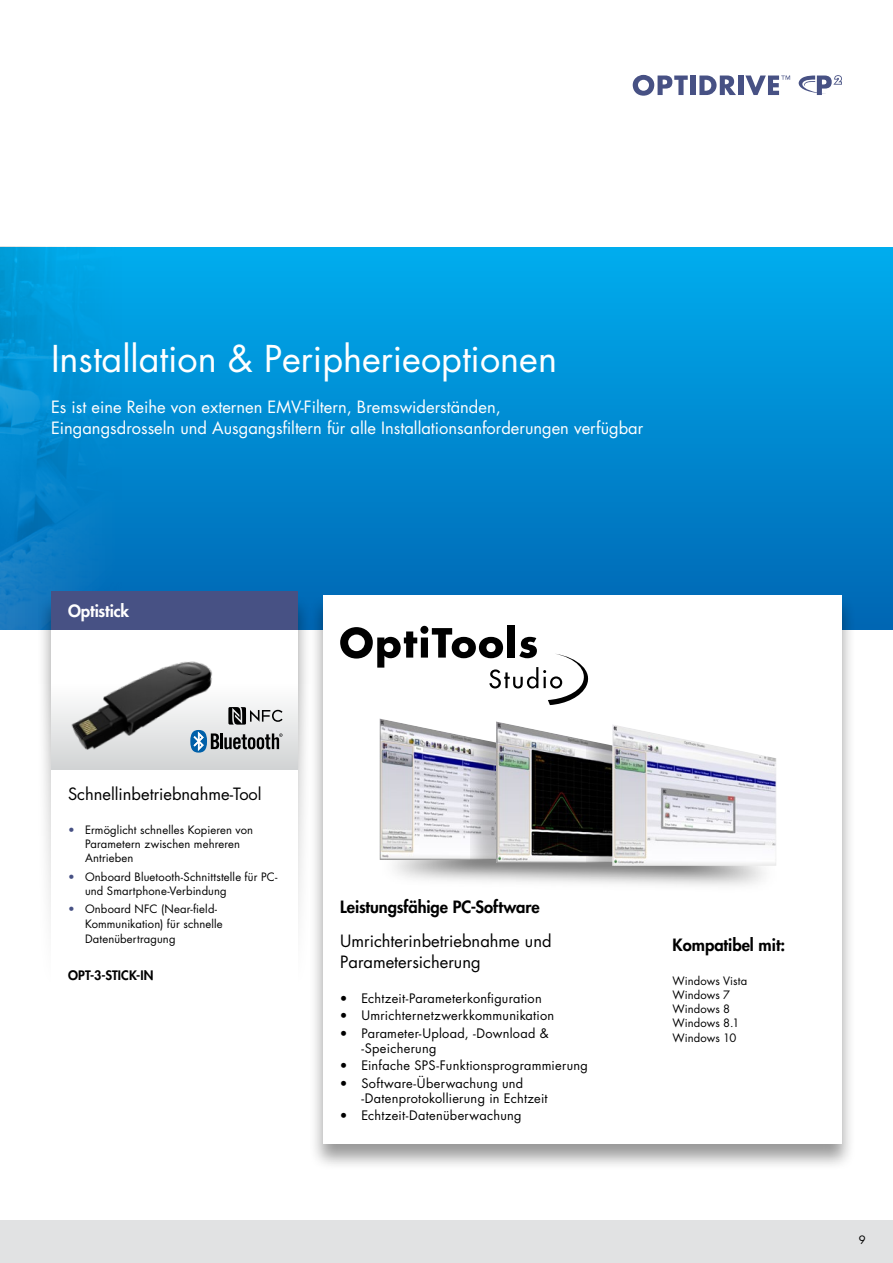
<style>
.page{position:relative;width:893px;height:1263px;background:#fff}
.page>*{position:absolute;margin:0;border:0;box-sizing:border-box;transform-origin:0 0}
.Intro_Text{font:36px "Futura Std";color:#fff}
.Intro_Text-2{font:16.5px/21.5px "Futura Std";color:#fff}
.Intro_Text-3{font:16.5px/21.5px "Futura Std";color:#000}
.Intro_Text-4{font:800 16.5px "Futura Std";color:#000}
.Block_Heading{font:800 16.5px "Futura Std";letter-spacing:-.005em;color:#fff}
.t1{font:12.75px/15.3px "Futura Std";letter-spacing:.025em;color:#000}
.t2{font:800 12.75px "Futura Std";letter-spacing:.01em;color:#000}
.BODY_Inverse{font:11.25px/14.2px "Futura Std";letter-spacing:.01em;color:#000}
.s1{color:#475184}
</style>
<div class="page">
<div style="left:0;top:247px;width:893px;height:382px;background:linear-gradient(to bottom,#00adee,#0066b3)"></div>
<img style="left:0;top:247px;width:122px;height:382px">
<div style="left:37px;top:594px;width:275px;height:462px;background:#000;opacity:.4"></div>
<div style="left:51px;top:595px;width:247px;height:434px;background:#fff"></div>
<div style="left:309px;top:594px;width:547px;height:577px;background:#000;opacity:.4"></div>
<div style="left:323px;top:595px;width:519px;height:549px;background:#fff"></div>
<img style="left:380px;top:718px;width:90px;height:142px">
<img style="left:470px;top:737px;width:26px;height:123px">
<img style="left:496px;top:721px;width:90px;height:142px">
<img style="left:586px;top:740px;width:26px;height:123px">
<img style="left:612px;top:725px;width:164px;height:141px">
<div style="left:51px;top:685px;width:247px;height:85px;background:linear-gradient(to bottom,#fefefe,#d1d3d4)"></div>
<img style="left:62px;top:661px;width:174px;height:98px">
<svg style="left:745px;top:76px;width:45px;height:19px"></svg>
<div style="left:738px;top:76px;width:5px;height:19px;background:#475184"></div>
<svg style="left:699px;top:76px;width:37px;height:19px"></svg>
<div style="left:690px;top:76px;width:5px;height:19px;background:#475184"></div>
<svg style="left:633px;top:75px;width:55px;height:21px"></svg>
<svg style="left:798px;top:75px;width:44px;height:20px"></svg>
<div style="left:0;top:1220px;width:893px;height:43px;background:#e1e2e3"></div>
<div style="left:51px;top:591px;width:247px;height:38px;background:#475184"></div>
<div style="left:508px;top:625px;width:7px;height:33px;background:#000"></div>
<svg style="left:340px;top:626px;width:248px;height:79px"></svg>
<svg style="left:190px;top:707px;width:93px;height:46px;background:#a9afb4"></svg>
<p class="Intro_Text" style="left:51px;top:336px;width:507px">Installation &amp; Peripherieoptionen</p>
<p class="Intro_Text-2" style="left:51px;top:396px;width:594px">Es ist eine Reihe von externen EMV-Filtern, Bremswiderständen,<br>Eingangsdrosseln und Ausgangsfiltern für alle Installationsanforderungen verfügbar</p>
<p class="Block_Heading" style="left:68px;top:600px;width:63px">Optistick</p>
<p class="Intro_Text-3" style="left:68px;top:784px;width:195px">Schnellinbetriebnahme-Tool</p>
<p class="BODY_Inverse" style="left:85px;top:822px;width:170px;text-indent:-17px"><span class="s1">•</span> Ermöglicht schnelles Kopieren von<br>Parametern zwischen mehreren<br>Antrieben</p>
<p class="BODY_Inverse" style="left:85px;top:869px;width:194px;text-indent:-17px"><span class="s1">•</span> Onboard Bluetooth-Schnittstelle für PC&shy;und Smartphone-Verbindung</p>
<p class="BODY_Inverse" style="left:85px;top:902px;width:139px;line-height:14.7px;text-indent:-17px"><span class="s1">•</span> Onboard NFC (Near-field-<br>Kommunikation) für schnelle<br>Datenübertragung</p>
<h4 class="t2" style="left:68px;top:967px;width:87px">OPT-3-STICK-IN</h4>
<h2 class="Intro_Text-4" style="left:340px;top:896px;width:201px">Leistungsfähige PC-Software</h2>
<p class="Intro_Text-3" style="left:340px;top:930px;width:213px">Umrichterinbetriebnahme und<br>Parametersicherung</p>
<p class="t1" style="left:361px;top:990px;width:182px">Echtzeit-Parameterkonfiguration</p>
<p class="t1" style="left:361px;top:1008px;width:194px">Umrichternetzwerkkommunikation</p>
<p class="t1" style="left:361px;top:1025px;width:189px">Parameter-Upload, -Download &amp; -Speicherung</p>
<p class="t1" style="left:361px;top:1058px;width:228px">Einfache SPS-Funktionsprogrammierung</p>
<p class="t1" style="left:361px;top:1075px;width:188px">Software-Überwachung und -Datenprotokollierung in Echtzeit</p>
<p class="t1" style="left:361px;top:1108px;width:162px">Echtzeit-Datenüberwachung</p>
<p class="Intro_Text-4" style="left:672px;top:935px;width:114px">Kompatibel mit:</p>
<p class="BODY_Inverse" style="left:672px;top:973px;width:76px">Windows Vista<br>Windows 7<br>Windows 8<br>Windows 8.1<br>Windows 10</p>
<p class="BODY_Inverse" style="left:859px;top:1232px;width:8px">9</p>
</div>
